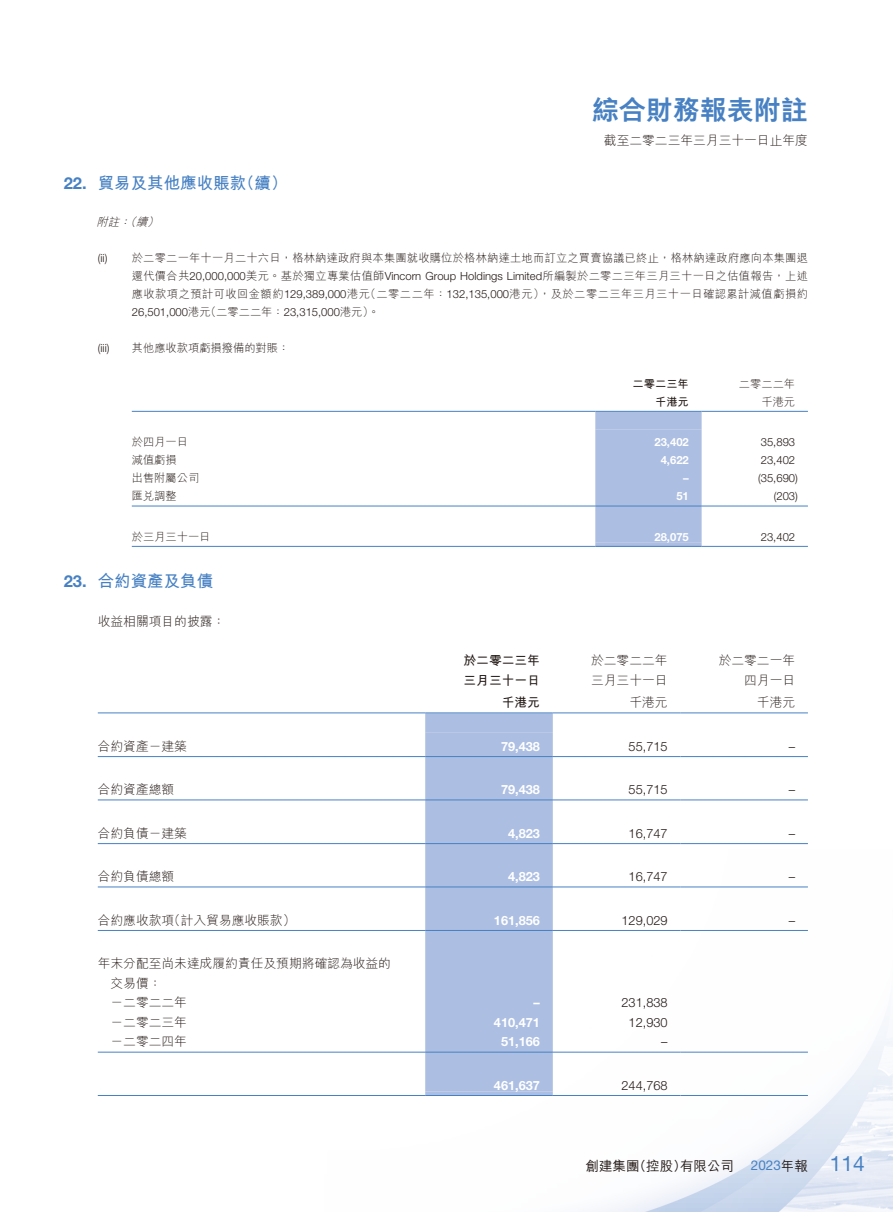
<style>
.page{position:relative;width:893px;height:1212px;background:#fff}
.page>*{position:absolute;margin:0;border:0;box-sizing:border-box;transform-origin:0 0}
.t1{font:800 27px "M Hei HK";color:#4781c3}
.t2{font:21px "Helvetica Neue LT Std";color:#4781c3}
.t3{font:700 16.5px "M Hei HK";color:#4781c3}
.t4{font:700 16.5px "Helvetica Neue LT Std";color:#4781c3}
.t5{font:500 13.5px "M Hei HK";color:#231916}
.t6{font:13.5px "Helvetica Neue LT Std";color:#4781c3}
.t7{font:300 12.75px/19.5px "M Hei HK";color:#231916}
.t8{font:300 12.75px "Helvetica Neue LT Std";color:#231916}
.t9{font:700 12.75px "Helvetica Neue LT Std";color:#fff}
.t10{font:700 12.75px/19.5px "M Hei HK";color:#231916}
.t11{font:300 11.25px/18px "M Hei HK";letter-spacing:.02em;color:#231916;text-align:right}
.t12{font:300 11.25px "Helvetica Neue LT Std";color:#231916}
.t13{font:300 11.25px/18px "M Hei HK";letter-spacing:.04em;color:#231916}
.t14{font:300 11.25px "M Hei HK";color:#231916}
.t15{font:700 11.25px "Helvetica Neue LT Std";color:#fff}
.t16{font:700 11.25px "M Hei HK";color:#231916}
.t17{font:italic 300 11.25px "M Hei HK";color:#231916}
.s1{font-family:"Helvetica Neue LT Std"}
.s2{font-family:"M Hei HK"}
.s3{font-family:"M Hei HK";font-weight:500;color:#231916}
</style>
<div class="page">
<img style="left:253px;top:410px;width:640px;height:802px">
<div style="left:595px;top:412px;width:107px;height:134px;background:#acbee2"></div>
<hr style="left:132px;top:411px;width:463px;height:1px;background:#4781c3">
<hr style="left:595px;top:411px;width:107px;height:1px;background:#4781c3">
<hr style="left:702px;top:411px;width:106px;height:1px;background:#4781c3">
<hr style="left:132px;top:506px;width:463px;height:1px;background:#4781c3">
<hr style="left:595px;top:506px;width:107px;height:1px;background:#4781c3">
<hr style="left:702px;top:506px;width:106px;height:1px;background:#4781c3">
<hr style="left:132px;top:546px;width:463px;height:1px;background:#4781c3">
<hr style="left:595px;top:546px;width:107px;height:1px;background:#4781c3">
<hr style="left:702px;top:546px;width:106px;height:1px;background:#4781c3">
<svg style="left:425px;top:713px;width:128px;height:382px;background:#acbee2"></svg>
<div style="left:425px;top:733px;width:128px;height:358px;background:#acbee2"></div>
<hr style="left:98px;top:712px;width:327px;height:1px;background:#4781c3">
<hr style="left:425px;top:712px;width:128px;height:1px;background:#4781c3">
<hr style="left:553px;top:712px;width:127px;height:1px;background:#4781c3">
<hr style="left:680px;top:712px;width:128px;height:1px;background:#4781c3">
<hr style="left:98px;top:756px;width:327px;height:1px;background:#4781c3">
<hr style="left:425px;top:756px;width:128px;height:1px;background:#4781c3">
<hr style="left:553px;top:756px;width:127px;height:1px;background:#4781c3">
<hr style="left:680px;top:756px;width:128px;height:1px;background:#4781c3">
<hr style="left:98px;top:799px;width:327px;height:1px;background:#4781c3">
<hr style="left:425px;top:799px;width:128px;height:1px;background:#4781c3">
<hr style="left:553px;top:799px;width:127px;height:1px;background:#4781c3">
<hr style="left:680px;top:799px;width:128px;height:1px;background:#4781c3">
<hr style="left:98px;top:843px;width:327px;height:1px;background:#4781c3">
<hr style="left:425px;top:843px;width:128px;height:1px;background:#4781c3">
<hr style="left:553px;top:843px;width:127px;height:1px;background:#4781c3">
<hr style="left:680px;top:843px;width:128px;height:1px;background:#4781c3">
<hr style="left:98px;top:886px;width:327px;height:1px;background:#4781c3">
<hr style="left:425px;top:886px;width:128px;height:1px;background:#4781c3">
<hr style="left:553px;top:886px;width:127px;height:1px;background:#4781c3">
<hr style="left:680px;top:886px;width:128px;height:1px;background:#4781c3">
<hr style="left:98px;top:930px;width:327px;height:1px;background:#4781c3">
<hr style="left:425px;top:930px;width:128px;height:1px;background:#4781c3">
<hr style="left:553px;top:930px;width:127px;height:1px;background:#4781c3">
<hr style="left:680px;top:930px;width:128px;height:1px;background:#4781c3">
<hr style="left:98px;top:1052px;width:327px;height:1px;background:#4781c3">
<hr style="left:425px;top:1052px;width:128px;height:1px;background:#4781c3">
<hr style="left:553px;top:1052px;width:127px;height:1px;background:#4781c3">
<hr style="left:680px;top:1052px;width:128px;height:1px;background:#4781c3">
<hr style="left:98px;top:1095px;width:327px;height:1px;background:#4781c3">
<hr style="left:425px;top:1095px;width:128px;height:1px;background:#4781c3">
<hr style="left:553px;top:1095px;width:127px;height:1px;background:#4781c3">
<hr style="left:680px;top:1095px;width:128px;height:1px;background:#4781c3">
<h3 class="t4" style="left:64px;top:173px;width:24px">22.</h3>
<h1 class="t1" style="left:592px;top:96px;width:217px">綜合財務報表附註</h1>
<h3 class="t3" style="left:98px;top:171px;width:150px">貿易及其他應收賬款</h3>
<h3 class="t3" style="left:238px;top:171px;width:51px">（續(</h3>
<p class="t17" style="left:136px;top:216px;width:16px">續</p>
<p class="t17" style="left:119px;top:216px;width:21px">（：</p>
<p class="t17" style="left:147px;top:216px;width:16px">(</p>
<p class="t17" style="left:97px;top:216px;width:27px">附註</p>
<p class="t7" style="left:604px;top:131px;width:205px">截至二零二三年三月三十一日止年度</p>
<p class="t12" style="left:98px;top:251px;width:11px">i i( )</p>
<p class="t12" style="left:98px;top:341px;width:13px">(iii)</p>
<p class="t11" style="left:132px;top:248px;width:678px">於二零二一年十一月二十六日，格林納達政府與本集團就收購位於格林納達土地而訂立之買賣協議已終止，格林納達政府應向本集團退</p>
<p class="t11" style="left:132px;top:266px;width:678px">還代價合共<span class="s1">20,000,000</span>美元。基於獨立專業估值師<span class="s1">Vincorn Group Holdings Limited</span>所編製於二零二三年三月三十一日之估值報告，上述（二零二二年：<span class="s1">132,135,000</span>港元，）及於二零二三年三月三十一日確認累計減值虧損約</p>
<p class="t13" style="left:205px;top:284px;width:176px;text-indent:-73px">應收款項之預計可收回金額約<span class="s1">129,389,000</span>港元（二零二二年：<span class="s1">23,315,000</span>港元。(</p>
<p class="t12" style="left:132px;top:305px;width:80px">26,501,000<span class="s2">港元</span></p>
<p class="t14" style="left:132px;top:342px;width:159px">其他應收款項虧損撥備的對賬：</p>
<p class="t16" style="left:633px;top:375px;width:58px">二零二三年</p>
<p class="t16" style="left:655px;top:393px;width:35px">千港元</p>
<p class="t11" style="left:739px;top:374px;width:58px">二零二二年</p>
<p class="t11" style="left:761px;top:392px;width:35px">千港元</p>
<h3 class="t4" style="left:64px;top:570px;width:24px">23.</h3>
<p class="t11" style="left:132px;top:433px;width:58px">於四月一日</p>
<p class="t11" style="left:132px;top:451px;width:46px">減值虧損</p>
<p class="t11" style="left:132px;top:469px;width:69px">出售附屬公司</p>
<p class="t11" style="left:132px;top:487px;width:46px">匯兌調整</p>
<p class="t14" style="left:132px;top:531px;width:80px">於三月三十一日</p>
<h3 class="t3" style="left:98px;top:569px;width:117px">合約資產及負債</h3>
<p class="t7" style="left:98px;top:611px;width:129px">收益相關項目的披露：</p>
<p class="t15" style="left:654px;top:435px;width:36px">23,402</p>
<p class="t12" style="left:761px;top:435px;width:36px">35,893</p>
<p class="t15" style="left:661px;top:453px;width:30px">4,622</p>
<p class="t12" style="left:761px;top:453px;width:36px">23,402</p>
<p class="t15" style="left:683px;top:471px;width:7px">–</p>
<p class="t12" style="left:758px;top:471px;width:41px">)35,690(</p>
<p class="t15" style="left:676px;top:489px;width:14px">51</p>
<p class="t12" style="left:774px;top:489px;width:26px">)203(</p>
<p class="t15" style="left:654px;top:530px;width:36px">28,075</p>
<p class="t12" style="left:761px;top:530px;width:36px">23,402</p>
<p class="t10" style="left:464px;top:650px;width:78px">於二零二三年三月三十一日</p>
<p class="t7" style="left:591px;top:650px;width:78px">於二零二二年三月三十一日</p>
<p class="t7" style="left:719px;top:650px;width:78px;text-align:right">於二零二一年四月一日</p>
<p class="t7" style="left:757px;top:692px;width:40px">千港元</p>
<p class="t7" style="left:629px;top:692px;width:40px">千港元</p>
<p class="t10" style="left:502px;top:692px;width:40px">千港元</p>
<p class="t7" style="left:98px;top:736px;width:91px">合約資產－建築</p>
<p class="t9" style="left:501px;top:738px;width:40px">79,438</p>
<p class="t8" style="left:629px;top:738px;width:40px">55,715</p>
<p class="t8" style="left:789px;top:738px;width:8px">–</p>
<p class="t7" style="left:98px;top:779px;width:78px">合約資產總額</p>
<p class="t9" style="left:501px;top:782px;width:40px">79,438</p>
<p class="t8" style="left:629px;top:782px;width:40px">55,715</p>
<p class="t8" style="left:789px;top:782px;width:8px">–</p>
<p class="t7" style="left:98px;top:823px;width:91px">合約負債－建築</p>
<p class="t9" style="left:508px;top:825px;width:33px">4,823</p>
<p class="t8" style="left:629px;top:825px;width:40px">16,747</p>
<p class="t8" style="left:789px;top:825px;width:8px">–</p>
<p class="t7" style="left:98px;top:866px;width:78px">合約負債總額</p>
<p class="t9" style="left:508px;top:869px;width:33px">4,823</p>
<p class="t8" style="left:629px;top:869px;width:40px">16,747</p>
<p class="t8" style="left:789px;top:869px;width:8px">–</p>
<p class="t7" style="left:168px;top:910px;width:129px">（計入貿易應收賬款(</p>
<p class="t7" style="left:98px;top:910px;width:78px">合約應收款項</p>
<p class="t7" style="left:111px;top:953px;width:282px;text-indent:-13px">年末分配至尚未達成履約責任及預期將確認為收益的交易價：</p>
<p class="t9" style="left:494px;top:912px;width:48px">161,856</p>
<p class="t8" style="left:621px;top:912px;width:48px">129,029</p>
<p class="t8" style="left:789px;top:912px;width:8px">–</p>
<p class="t7" style="left:111px;top:992px;width:78px">－二零二二年</p>
<p class="t9" style="left:534px;top:995px;width:8px">–</p>
<p class="t8" style="left:621px;top:995px;width:48px">231,838</p>
<p class="t7" style="left:111px;top:1012px;width:78px">－二零二三年</p>
<p class="t9" style="left:494px;top:1014px;width:48px">410,471</p>
<p class="t8" style="left:629px;top:1014px;width:40px">12,930</p>
<p class="t7" style="left:111px;top:1031px;width:78px">－二零二四年</p>
<p class="t9" style="left:501px;top:1034px;width:40px">51,166</p>
<p class="t8" style="left:661px;top:1034px;width:8px">–</p>
<p class="t9" style="left:494px;top:1077px;width:48px">461,637</p>
<p class="t8" style="left:621px;top:1077px;width:48px">244,768</p>
<p class="t5" style="left:585px;top:1156px;width:55px">創建集團</p>
<p class="t5" style="left:633px;top:1156px;width:55px">（控股）</p>
<p class="t5" style="left:680px;top:1156px;width:55px">有限公司</p>
<p class="t6" style="left:751px;top:1157px;width:59px">2023<span class="s3">年報</span></p>
<h2 class="t2" style="left:830px;top:1151px;width:37px">114</h2>
</div>
